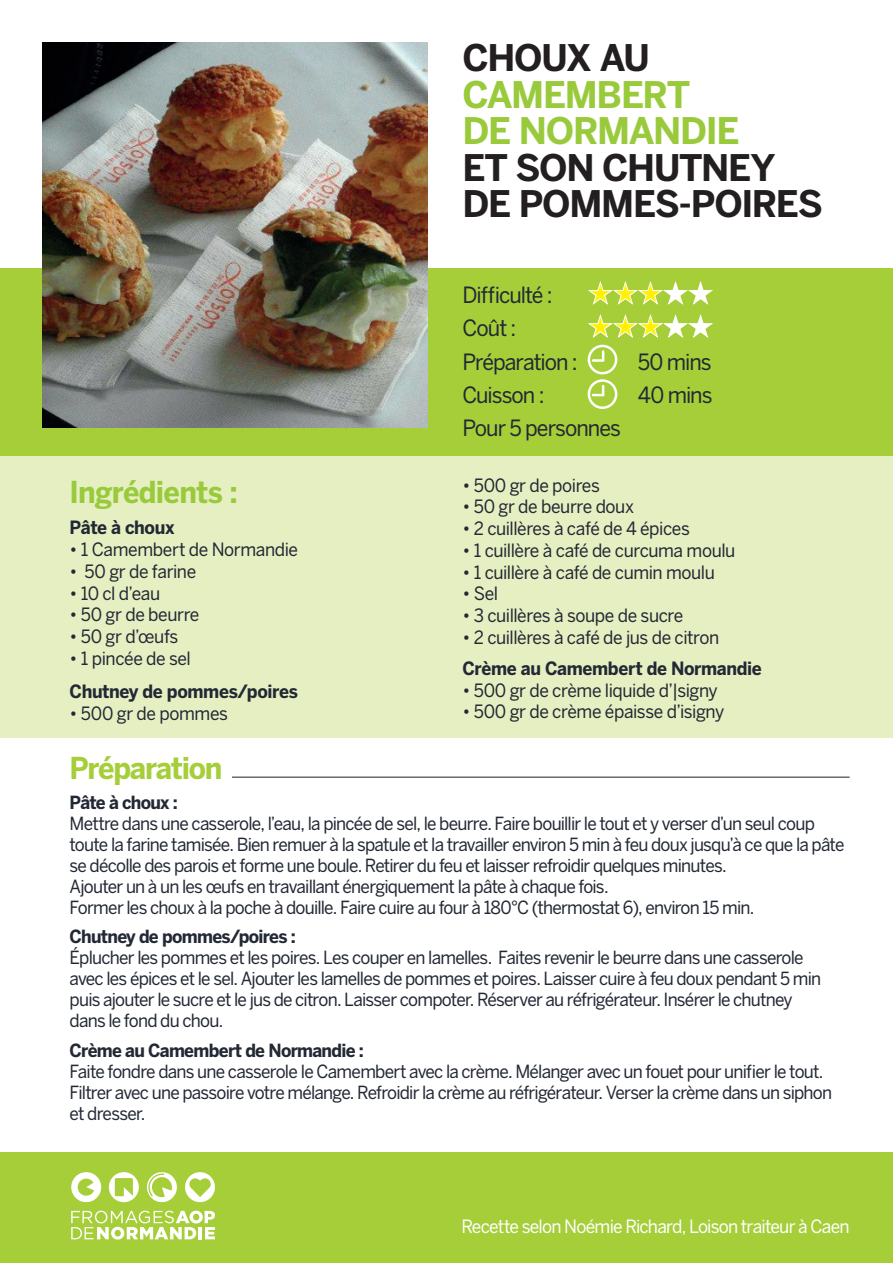
<style>
.page{position:relative;width:893px;height:1263px;background:#fff}
.page>*{position:absolute;margin:0;border:0;box-sizing:border-box;transform-origin:0 0}
.t1{font:700 36.45px/36.5px "Benton Sans";letter-spacing:-.035em;color:#231f20}
.t2{font:700 36.45px/36.5px "Benton Sans";letter-spacing:-.04em;color:#99ca3b}
.t3{font:700 30px "Benton Sans";letter-spacing:-.025em;color:#99ca3b;scale:.95 1}
.t4{font:700 30px "Benton Sans";letter-spacing:-.045em;color:#a6ce39;scale:.95 1}
.t5{font:22.2px/33.5px "Benton Sans";letter-spacing:-.045em;color:#222834;scale:.95 1}
.t6{font:18.15px "Benton Sans";letter-spacing:-.025em;color:#222834;scale:.95 1}
.t7{font:700 18.15px "Benton Sans";letter-spacing:-.02em;color:#222834;scale:.95 1}
.t8{font:18.15px "Benton Sans";letter-spacing:-.045em;color:#fff;scale:.95 1}
.t9{font:18px/21px "Benton Sans";letter-spacing:-.045em;color:#222834;scale:.95 1}
.t10{font:700 18px "Benton Sans";letter-spacing:-.04em;color:#222834;scale:.95 1}
</style>
<div class="page">
<div style="left:0;top:290px;width:892px;height:448px;background:#e6efc1"></div>
<div style="left:0;top:268px;width:892px;height:188px;background:#a6ce39"></div>
<hr style="left:232px;top:777px;width:618px;height:1px;background:#231f20">
<div style="left:0;top:1152px;width:892px;height:111px;background:#a6ce39"></div>
<svg style="left:109px;top:1172px;width:30px;height:30px"></svg>
<svg style="left:71px;top:1172px;width:31px;height:31px"></svg>
<svg style="left:147px;top:1172px;width:30px;height:31px"></svg>
<svg style="left:185px;top:1172px;width:30px;height:30px"></svg>
<svg style="left:71px;top:1210px;width:144px;height:29px"></svg>
<img style="left:43px;top:43px;width:385px;height:385px">
<svg style="left:588px;top:282px;width:125px;height:23px"></svg>
<svg style="left:588px;top:315px;width:125px;height:23px"></svg>
<svg style="left:588px;top:345px;width:29px;height:64px"></svg>
<h1 class="t1" style="left:462px;top:39px;width:189px">CHOUX AU</h1>
<h1 class="t2" style="left:462px;top:76px;width:278px">CAMEMBERT<br>DE NORMANDIE</h1>
<h1 class="t1" style="left:462px;top:149px;width:362px">ET SON CHUTNEY<br>DE POMMES-POIRES</h1>
<p class="t5" style="left:462px;top:278px;width:123px">Difficulté :<br>Coût :<br>Préparation :</p>
<p class="t5" style="left:638px;top:345px;width:79px">50 mins</p>
<h2 class="t3" style="left:70px;top:474px;width:179px">Ingrédients :</h2>
<p class="t7" style="left:70px;top:517px;width:112px">Pâte à choux</p>
<p class="t6" style="left:70px;top:539px;width:242px">• 1 Camembert de Normandie</p>
<p class="t6" style="left:70px;top:560px;width:135px">• 50 gr de farine</p>
<p class="t6" style="left:70px;top:582px;width:97px">• 10 cl d’eau</p>
<p class="t6" style="left:70px;top:604px;width:138px">• 50 gr de beurre</p>
<p class="t6" style="left:70px;top:626px;width:116px">• 50 gr d’œufs</p>
<p class="t6" style="left:70px;top:647px;width:129px">• 1 pincée de sel</p>
<p class="t7" style="left:70px;top:680px;width:242px">Chutney de pommes/poires</p>
<p class="t6" style="left:70px;top:702px;width:168px">• 500 gr de pommes</p>
<p class="t5" style="left:462px;top:378px;width:88px">Cuisson :</p>
<p class="t5" style="left:638px;top:378px;width:80px">40 mins</p>
<p class="t5" style="left:462px;top:411px;width:169px">Pour 5 personnes</p>
<p class="t6" style="left:462px;top:474px;width:146px">• 500 gr de poires</p>
<p class="t6" style="left:462px;top:496px;width:182px">• 50 gr de beurre doux</p>
<p class="t6" style="left:462px;top:518px;width:241px">• 2 cuillères à café de 4 épices</p>
<p class="t6" style="left:462px;top:539px;width:289px">• 1 cuillère à café de curcuma moulu</p>
<p class="t6" style="left:462px;top:561px;width:267px">• 1 cuillère à café de cumin moulu</p>
<p class="t6" style="left:462px;top:583px;width:39px">• Sel</p>
<p class="t6" style="left:462px;top:605px;width:234px">• 3 cuillères à soupe de sucre</p>
<p class="t6" style="left:462px;top:626px;width:272px">• 2 cuillères à café de jus de citron</p>
<p class="t7" style="left:462px;top:657px;width:317px">Crème au Camembert de Normandie</p>
<p class="t6" style="left:462px;top:679px;width:270px">• 500 gr de crème liquide d’|signy</p>
<p class="t6" style="left:462px;top:701px;width:277px">• 500 gr de crème épaisse d’isigny</p>
<h2 class="t4" style="left:70px;top:750px;width:162px">Préparation</h2>
<p class="t10" style="left:70px;top:791px;width:116px">Pâte à choux :</p>
<p class="t9" style="left:70px;top:812px;width:817px">Mettre dans une casserole, l’eau, la pincée de sel, le beurre. Faire bouillir le tout et y verser d’un seul coup toute la farine tamisée. Bien remuer à la spatule et la travailler environ 5 min à feu doux jusqu’à ce que la pâte se décolle des parois et forme une boule. Retirer du feu et laisser refroidir quelques minutes.<br>Ajouter un à un les œufs en travaillant énergiquement Ia pâte à chaque fois.<br>Former les choux à la poche à douille. Faire cuire au four à 180°C (thermostat 6), environ 15 min.</p>
<p class="t10" style="left:70px;top:926px;width:240px">Chutney de pommes/poires :</p>
<p class="t9" style="left:70px;top:947px;width:793px">Éplucher les pommes et les poires. Les couper en lamelles. Faites revenir le beurre dans une casserole avec les épices et le sel. Ajouter les lamelles de pommes et poires. Laisser cuire à feu doux pendant 5 min puis ajouter le sucre et le jus de citron. Laisser compoter. Réserver au réfrigérateur. Insérer le chutney dans le fond du chou.</p>
<p class="t10" style="left:70px;top:1039px;width:311px">Crème au Camembert de Normandie :</p>
<p class="t9" style="left:70px;top:1060px;width:804px">Faite fondre dans une casserole Ie Camembert avec la crème. Mélanger avec un fouet pour unifier le tout.<br>Filtrer avec une passoire votre mélange. Refroidir la crème au réfrigérateur. Verser la crème dans un siphon et dresser.</p>
<p class="t8" style="left:461px;top:1215px;width:410px">Recette selon Noémie Richard, Loison traiteur à Caen</p>
</div>
